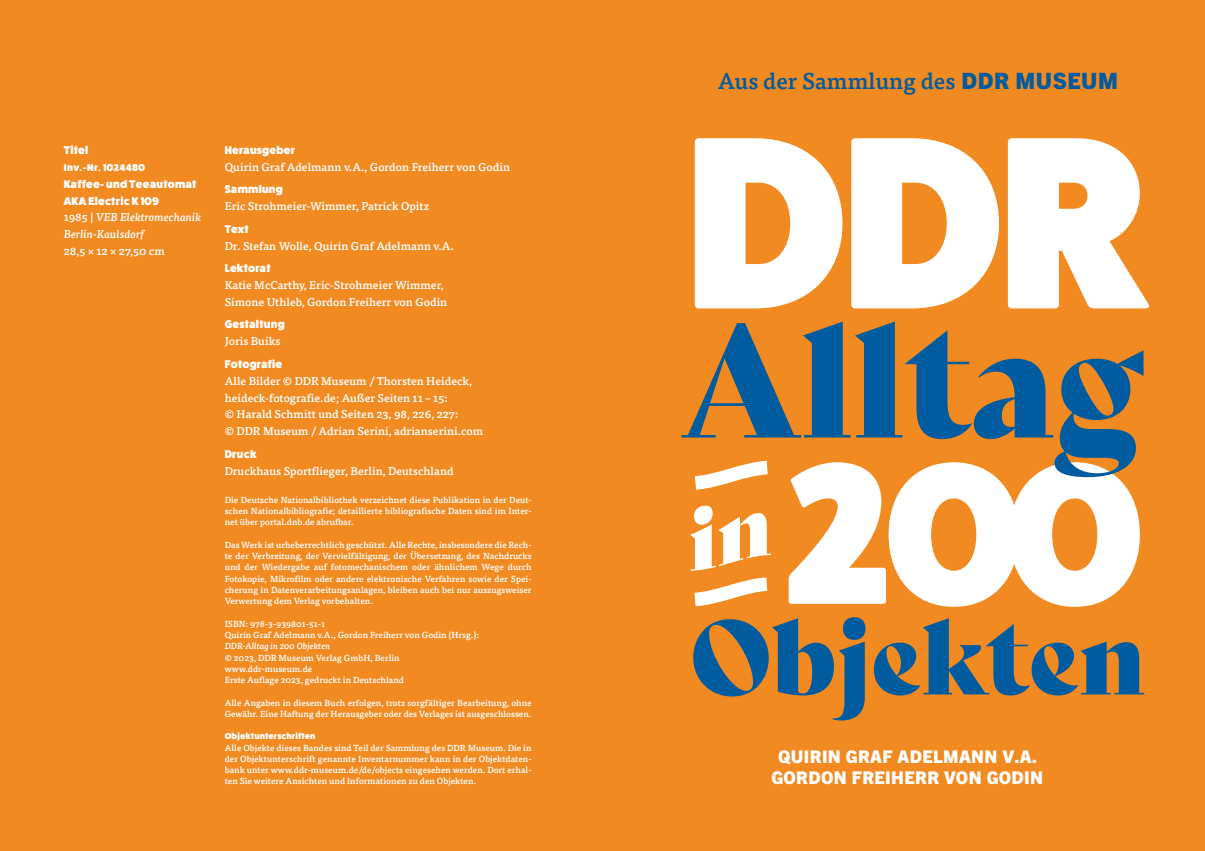
<style>
.page{position:relative;width:1205px;height:851px;background:#fff}
.page>*{position:absolute;margin:0;border:0;box-sizing:border-box;transform-origin:0 0}
.t1{font:800 246.5px "Fat Frank";color:#fff}
.t2{font:800 200.62px "Fat Frank";color:#fff}
.t3{font:154.5px "Bely Display";color:#005b9f}
.t4{font:101.62px "Bely Display";color:#005b9f}
.t5{font:500 22.5px "Tisa Pro";color:#005b9f}
.t6{font:800 17.5px/21px "Trade Gothic Next LT Pro";letter-spacing:.02em;color:#fff;text-align:center}
.t7{font:500 11.25px/16.9px "Tisa Pro";color:#fff}
.t8{font:800 11.25px/16.9px "Fat Frank";letter-spacing:.02em;color:#fff}
.t9{font:italic 500 11.25px/16.9px "Tisa Pro";color:#fff}
.t10{font:800 10px "Fat Frank";letter-spacing:.05em;color:#fff}
.t11{font:500 8.75px/11.2px "Tisa Pro";color:#fff;text-align:justify}
.t12{font:italic 500 8.75px "Tisa Pro";color:#fff}
.t13{font:800 8.75px "Fat Frank";letter-spacing:.02em;color:#fff}
.s1{font-style:normal}
.s2{font-family:"Trade Gothic Next LT Pro";font-weight:800}
</style>
<div class="page">
<div style="left:0;top:0;width:1205px;height:850px;background:#f28a22"></div>
<svg style="left:690px;top:505px;width:81px;height:102px"></svg>
<svg style="left:694px;top:460px;width:74px;height:30px"></svg>
<p class="t8" style="left:64px;top:142px;width:26px">Titel</p>
<p class="t10" style="left:64px;top:162px;width:83px">Inv.-Nr. 1024480</p>
<p class="t8" style="left:64px;top:175px;width:134px">Kaffee- und Teeautomat<br>AKA Electric K 109</p>
<p class="t9" style="left:64px;top:208px;width:139px"><span class="s1">1985 |</span> VEB Elektromechanik<br>Berlin-Kaulsdorf</p>
<p class="t7" style="left:64px;top:242px;width:102px">28,5 × 12 × 27,50 cm</p>
<p class="t8" style="left:225px;top:142px;width:72px">Herausgeber</p>
<p class="t7" style="left:225px;top:158px;width:287px">Quirin Graf Adelmann v.A., Gordon Freiherr von Godin</p>
<p class="t8" style="left:225px;top:181px;width:60px">Sammlung</p>
<p class="t7" style="left:225px;top:197px;width:206px">Eric Strohmeier-Wimmer, Patrick Opitz</p>
<p class="t8" style="left:225px;top:220px;width:26px">Text</p>
<p class="t7" style="left:225px;top:236px;width:231px">Dr. Stefan Wolle, Quirin Graf Adelmann v.A.</p>
<p class="t8" style="left:225px;top:260px;width:48px">Lektorat</p>
<p class="t7" style="left:225px;top:276px;width:224px">Katie McCarthy, Eric-Strohmeier Wimmer,<br>Simone Uthleb, Gordon Freiherr von Godin</p>
<p class="t8" style="left:225px;top:316px;width:61px">Gestaltung</p>
<p class="t7" style="left:225px;top:332px;width:57px">Joris Buiks</p>
<p class="t8" style="left:225px;top:355px;width:59px">Fotografie</p>
<p class="t7" style="left:225px;top:371px;width:260px">Alle Bilder © DDR Museum / Thorsten Heideck, heideck-fotografie.de; Außer Seiten 11 – 15:<br>© Harald Schmitt und Seiten 23, 98, 226, 227:<br>© DDR Museum / Adrian Serini, adrianserini.com</p>
<p class="t8" style="left:225px;top:445px;width:34px">Druck</p>
<p class="t7" style="left:225px;top:461px;width:230px">Druckhaus Sportflieger, Berlin, Deutschland</p>
<p class="t11" style="left:225px;top:493px;width:308px">Die Deutsche Nationalbibliothek verzeichnet diese Publikation in der Deut&shy;schen Nationalbibliografie; detaillierte bibliografische Daten sind im Inter&shy;net über portal.dnb.de abrufbar.</p>
<p class="t11" style="left:225px;top:538px;width:308px">Das Werk ist urheberrechtlich geschützt. Alle Rechte, insbesondere die Rech&shy;te der Verbreitung, der Vervielfältigung, der Übersetzung, des Nachdrucks und der Wiedergabe auf fotomechanischem oder ähnlichem Wege durch Fotokopie, Mikrofilm oder andere elektronische Verfahren sowie der Spei&shy;cherung in Datenverarbeitungsanlagen, bleiben auch bei nur auszugsweiser Verwertung dem Verlag vorbehalten.</p>
<p class="t11" style="left:225px;top:617px;width:256px">ISBN: 978-3-939801-51-1<br>Quirin Graf Adelmann v.A., Gordon Freiherr von Godin (Hrsg.):</p>
<p class="t12" style="left:225px;top:639px;width:107px">DDR-Alltag in 200 Objekten</p>
<p class="t11" style="left:225px;top:651px;width:181px;text-align:left">© 2023, DDR Museum Verlag GmbH, Berlin www.ddr-museum.de<br>Erste Auflage 2023, gedruckt in Deutschland</p>
<p class="t11" style="left:225px;top:696px;width:308px">Alle Angaben in diesem Buch erfolgen, trotz sorgfältiger Bearbeitung, ohne<br>Gewähr. Eine Haftung der Herausgeber oder des Verlages ist ausgeschlossen.</p>
<p class="t13" style="left:225px;top:731px;width:92px">Objektunterschriften</p>
<p class="t11" style="left:225px;top:741px;width:308px">Alle Objekte dieses Bandes sind Teil der Sammlung des DDR Museum. Die in der Objektunterschrift genannte Inventarnummer kann in der Objektdaten&shy;bank unter www.ddr-museum.de/de/objects eingesehen werden. Dort erhal&shy;ten Sie weitere Ansichten und Informationen zu den Objekten.</p>
<h3 class="t5" style="left:718px;top:63px;width:401px">Aus der Sammlung des <span class="s2">DDR MUSEUM</span></h3>
<h1 class="t1" style="left:686px;top:85px;width:465px">DDR</h1>
<h3 class="t3" style="left:681px;top:257px;width:464px">Alltag</h3>
<h2 class="t2" style="left:785px;top:421px;width:355px">200</h2>
<h3 class="t4" style="left:690px;top:575px;width:457px">Objekten</h3>
<h3 class="t6" style="left:771px;top:745px;width:273px">QUIRIN GRAF ADELMANN V.A.<br>GORDON FREIHERR VON GODIN</h3>
</div>
